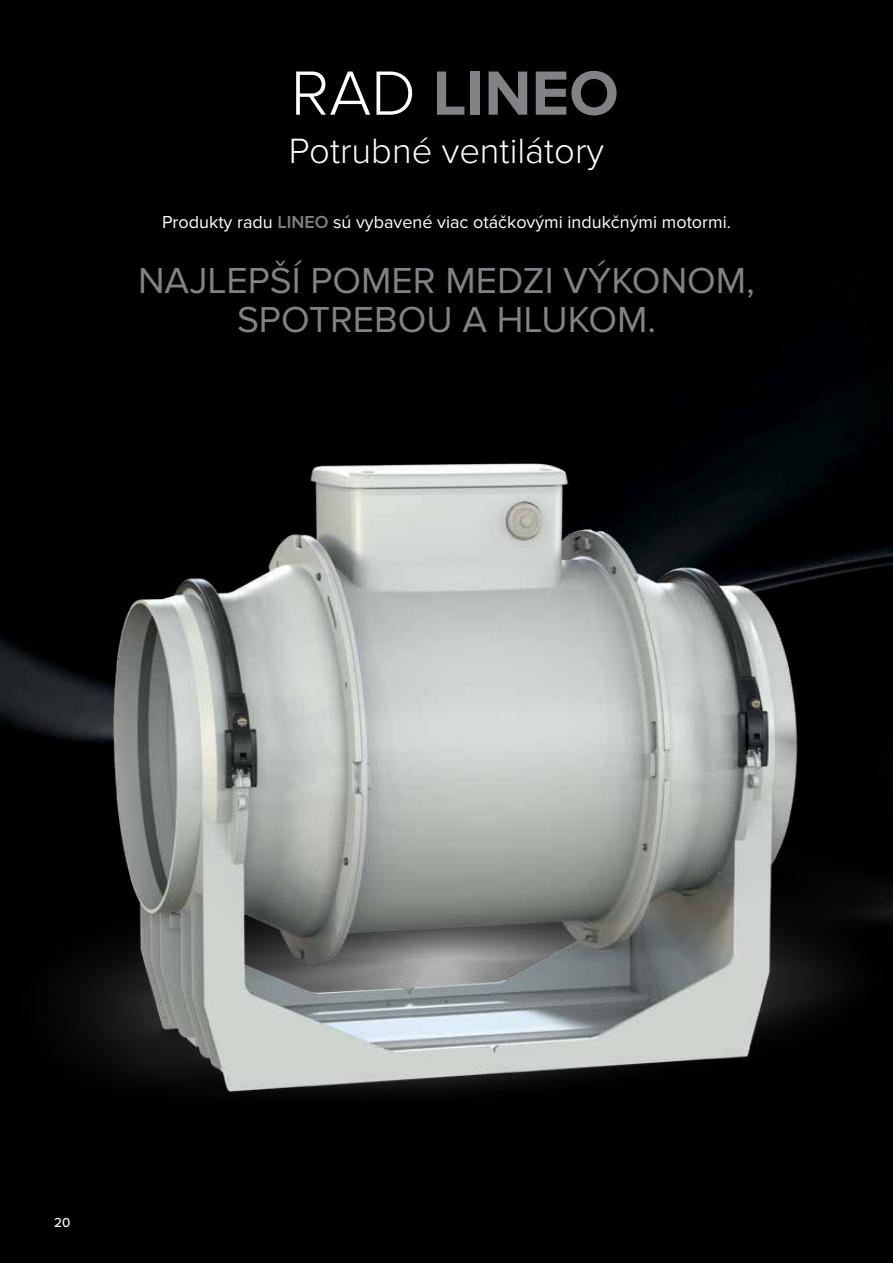
<style>
.page{position:relative;width:893px;height:1263px;background:#fff}
.page>*{position:absolute;margin:0;border:0;box-sizing:border-box;transform-origin:0 0}
.t1{font:700 64.8px "Proxima Nova";color:#808285}
.t2{font:37.5px/39px "Proxima Nova";color:#808285;text-align:center}
.t3{font:300 36.45px "Proxima Nova";color:#fff}
.t4{font:18px "Proxima Nova";color:#fff}
.t5{font:500 13.5px "Proxima Nova";color:#fff}
.s1{font-weight:300;color:#fff}
.s2{font-weight:600;color:#808285}
</style>
<div class="page">
<div style="left:0;top:0;width:893px;height:438px;background:#000"></div>
<img style="left:0;top:438px;width:893px;height:814px">
<img style="left:764px;top:950px;width:129px;height:313px">
<svg style="left:747px;top:686px;width:146px;height:264px;background:#2e2f2f"></svg>
<h1 class="t1" style="left:291px;top:56px;width:329px"><span class="s1">RAD</span> LINEO</h1>
<h3 class="t3" style="left:289px;top:134px;width:317px">Potrubné ventilátory</h3>
<p class="t4" style="left:162px;top:212px;width:570px">Produkty radu <span class="s2">LINEO</span> sú vybavené viac otáčkovými indukčnými motormi.</p>
<h2 class="t2" style="left:138px;top:261px;width:618px">NAJLEPŠÍ POMER MEDZI VÝKONOM,<br>SPOTREBOU A HLUKOM.</h2>
<p class="t5" style="left:54px;top:1214px;width:18px">20</p>
<p class="t5" style="left:54px;top:1220px;width:18px">20</p>
</div>
